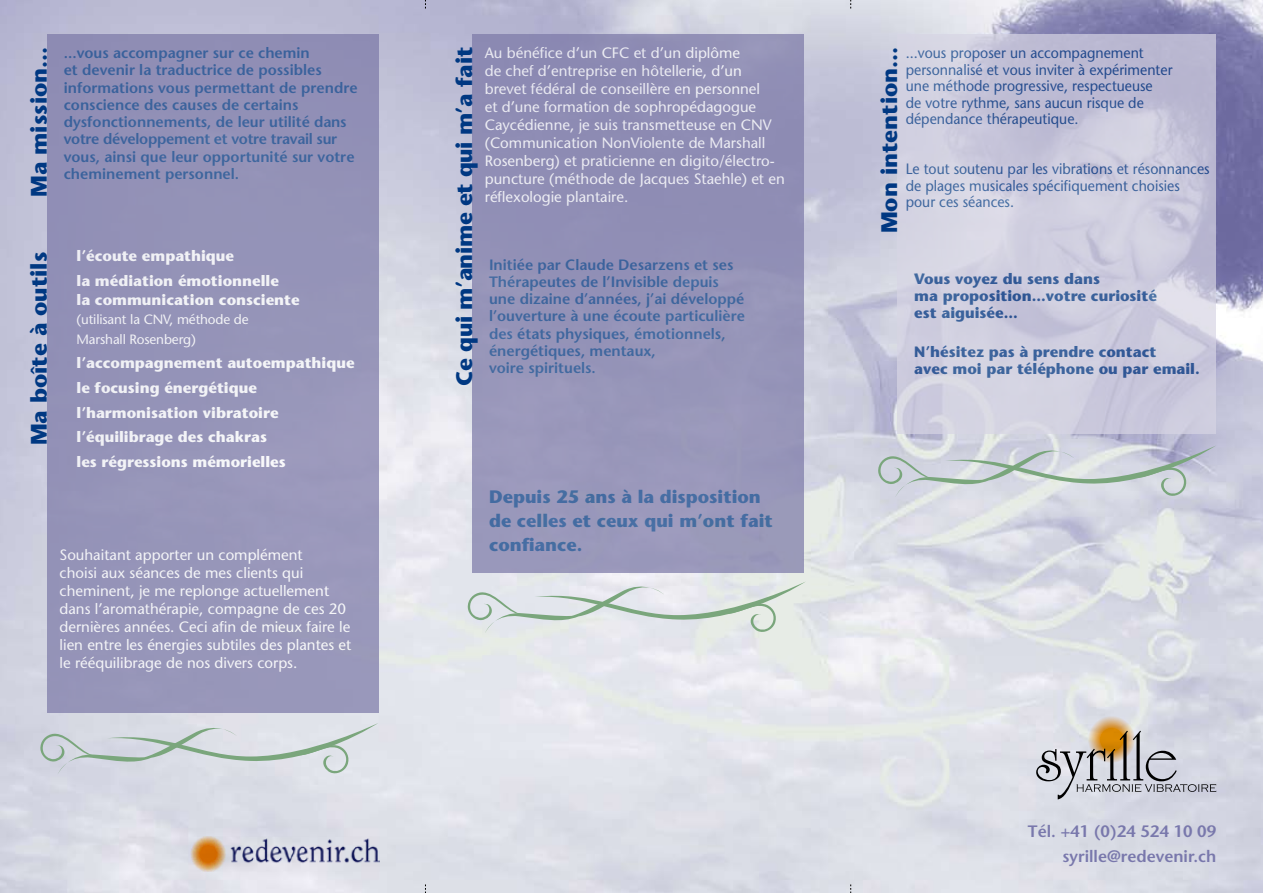
<style>
.page{position:relative;width:1263px;height:893px;background:#fff}
.page>*{position:absolute;margin:0;border:0;box-sizing:border-box;transform-origin:0 0}
.t1{font:700 22.5px "Stone Sans";color:#003882}
.t2{font:700 22.5px "Stone Sans";letter-spacing:-.02em;color:#003882}
.t3{font:700 18px/24px "Stone Sans";color:#003882}
.t4{font:600 16.5px/25.5px "Stone Sans";color:#7978ac;text-align:right}
.t5{font:15px/18px "Stone Sans";color:#fff}
.t6{font:600 15px/17.2px "Stone Sans";color:#003882}
.t7{font:15px/16.5px "Stone Sans";color:#003882;scale:.94 1}
.t8{font:700 15px/24.6px "Stone Sans";color:#fff}
.t9{font:700 15px/17.2px "Stone Sans";color:#003882}
.t10{font:13.5px/19.4px "Stone Sans";letter-spacing:-.01em;color:#fff}
</style>
<div class="page">
<img style="left:0;top:0;width:1263px;height:893px">
<svg style="left:40px;top:723px;width:338px;height:52px;background:#d0d7db"></svg>
<svg style="left:468px;top:581px;width:338px;height:52px;background:#d9e0df"></svg>
<img style="left:190px;top:836px;width:189px;height:36px">
<svg style="left:1087px;top:715px;width:48px;height:48px"></svg>
<svg style="left:1036px;top:731px;width:180px;height:68px;background:#bbb9ba"></svg>
<svg style="left:878px;top:445px;width:338px;height:52px;background:#cad1d6"></svg>
<div style="left:47px;top:34px;width:331px;height:678px;background:#9493b8"></div>
<div style="left:472px;top:34px;width:332px;height:539px;background:#9493b7"></div>
<svg style="left:897px;top:34px;width:319px;height:400px;background:#cbcadc"></svg>
<h1 class="t1" style="left:25px;top:197px;width:152px;rotate:-90deg">Ma mission...</h1>
<p class="t6" style="left:64px;top:44px;width:295px">...vous accompagner sur ce chemin<br>et devenir la traductrice de possibles informations vous permettant de prendre conscience des causes de certains dysfonctionnements, de leur utilité dans votre développement et votre travail sur vous, ainsi que leur opportunité sur votre cheminement personnel.</p>
<h1 class="t1" style="left:25px;top:445px;width:195px;rotate:-90deg">Ma boîte à outils</h1>
<p class="t8" style="left:77px;top:243px;width:204px">l’écoute empathique<br>la médiation émotionnelle</p>
<p class="t8" style="left:77px;top:287px;width:225px">la communication consciente</p>
<p class="t10" style="left:77px;top:310px;width:174px">(utilisant la CNV, méthode de<br>Marshall Rosenberg)</p>
<p class="t8" style="left:77px;top:351px;width:280px">l’accompagnement autoempathique le focusing énergétique l’harmonisation vibratoire l’équilibrage des chakras<br>les régressions mémorielles</p>
<p class="t5" style="left:60px;top:546px;width:293px">Souhaitant apporter un complément<br>choisi aux séances de mes clients qui cheminent, je me replonge actuellement dans l’aromathérapie, compagne de ces 20 dernières années. Ceci afin de mieux faire le lien entre les énergies subtiles des plantes et le rééquilibrage de nos divers corps.</p>
<p class="t5" style="left:485px;top:44px;width:302px">Au bénéfice d’un CFC et d’un diplôme<br>de chef d’entreprise en hôtellerie, d’un brevet fédéral de conseillère en personnel<br>et d’une formation de sophropédagogue Caycédienne, je suis transmetteuse en CNV (Communication NonViolente de Marshall Rosenberg) et praticienne en digito/électro&shy;puncture (méthode de Jacques Staehle) et en réflexologie plantaire.</p>
<h1 class="t2" style="left:451px;top:386px;width:340px;rotate:-90deg">Ce qui m’anime et qui m’a fait</h1>
<p class="t6" style="left:489px;top:256px;width:257px">Initiée par Claude Desarzens et ses<br>Thérapeutes de l’Invisible depuis une dizaine d’années, j’ai développé l’ouverture à une écoute particulière des états physiques, émotionnels, énergétiques, mentaux,<br>voire spirituels.</p>
<p class="t3" style="left:489px;top:484px;width:285px">Depuis 25 ans à la disposition de celles et ceux qui m’ont fait confiance.</p>
<h1 class="t1" style="left:876px;top:233px;width:188px;rotate:-90deg">Mon intention...</h1>
<p class="t7" style="left:906px;top:45px;width:285px">...vous proposer un accompagnement personnalisé et vous inviter à expérimenter une méthode progressive, respectueuse<br>de votre rythme, sans aucun risque de dépendance thérapeutique.</p>
<p class="t7" style="left:906px;top:161px;width:325px">Le tout soutenu par les vibrations et résonnances de plages musicales spécifiquement choisies pour ces séances.</p>
<p class="t9" style="left:914px;top:270px;width:244px">Vous voyez du sens dans<br>ma proposition...votre curiosité est aiguisée...</p>
<p class="t9" style="left:914px;top:343px;width:287px">N’hésitez pas à prendre contact<br>avec moi par téléphone ou par email.</p>
<p class="t4" style="left:1028px;top:818px;width:190px">Tél. +41 (0)24 524 10 09 syrille@redevenir.ch</p>
</div>
